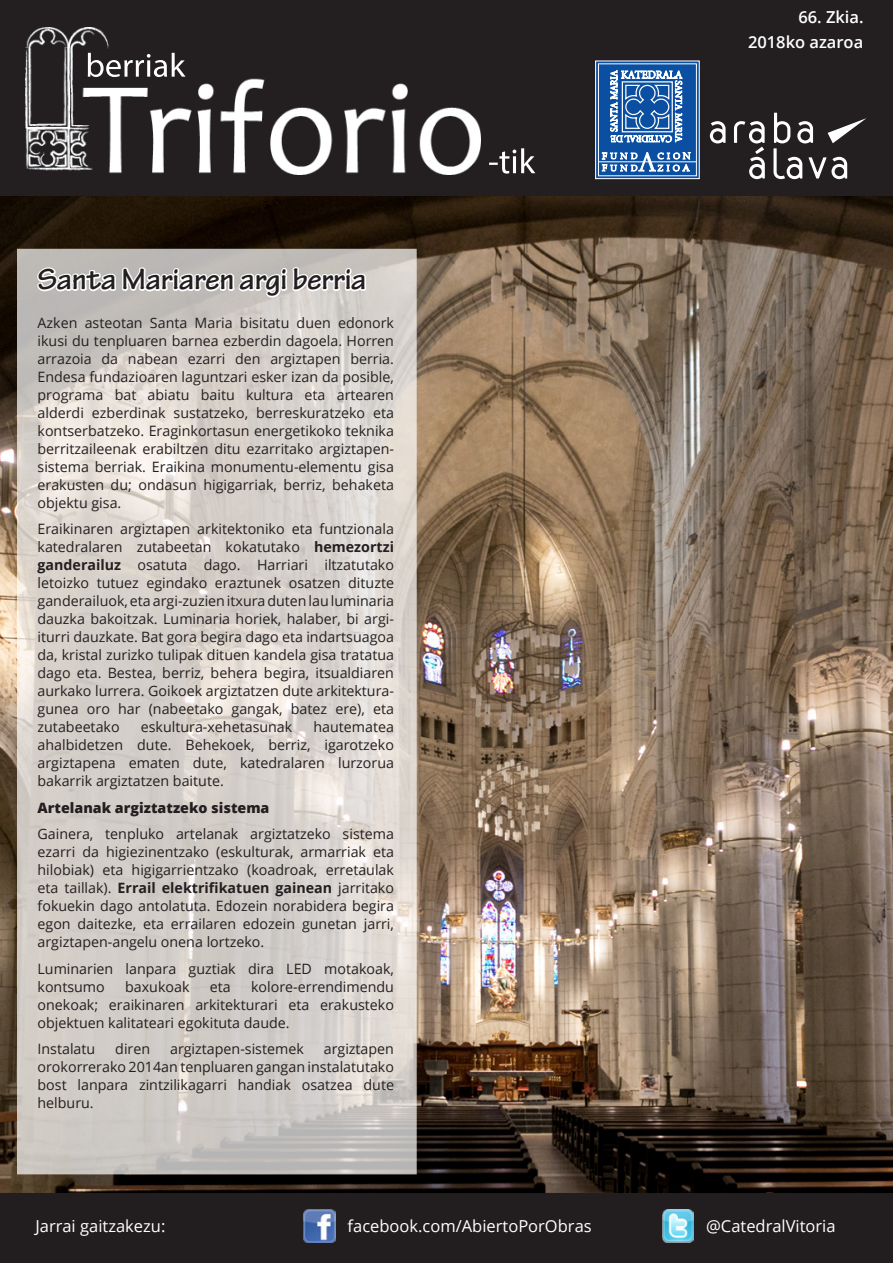
<style>
.page{position:relative;width:893px;height:1263px;background:#fff}
.page>*{position:absolute;margin:0;border:0;box-sizing:border-box;transform-origin:0 0}
.t1{font:700 31.5px "Tekton Pro";letter-spacing:-.01em;color:#231f20}
.t2{font:16.5px "Open Sans";color:#fff}
.t3{font:600 16.5px "Open Sans";color:#fff}
.t4{font:14.25px/18px "Open Sans";color:#231f20;text-align:justify}
.t5{font:800 14.25px "Open Sans";color:#231f20}
.s1{font-weight:700}
</style>
<div class="page">
<img style="left:0;top:196px;width:893px;height:998px">
<svg style="left:17px;top:249px;width:400px;height:925px;background:#d6d0cb"></svg>
<div style="left:0;top:0;width:893px;height:196px;background:#231f20"></div>
<div style="left:0;top:1194px;width:893px;height:69px;background:#221e1f"></div>
<img style="left:662px;top:1209px;width:31px;height:33px">
<img style="left:304px;top:1209px;width:31px;height:33px">
<svg style="left:595px;top:60px;width:105px;height:120px;background:#5281bb"></svg>
<svg style="left:710px;top:121px;width:15px;height:22px"></svg>
<svg style="left:734px;top:121px;width:31px;height:58px"></svg>
<svg style="left:773px;top:113px;width:93px;height:66px"></svg>
<svg style="left:36px;top:265px;width:332px;height:34px"></svg>
<img style="left:25px;top:28px;width:456px;height:146px">
<svg style="left:489px;top:148px;width:46px;height:26px"></svg>
<svg style="left:88px;top:37px;width:265px;height:40px"></svg>
<p class="t1" style="left:38px;top:261px;width:330px">Santa Mariaren argi berria</p>
<p class="t4" style="left:38px;top:313px;width:358px">Azken asteotan Santa Maria bisitatu duen edonork ikusi du tenpluaren barnea ezberdin dagoela. Horren arrazoia da nabean ezarri den argiztapen berria.<br>Endesa fundazioaren laguntzari esker izan da posible, programa bat abiatu baitu kultura eta artearen alderdi ezberdinak sustatzeko, berreskuratzeko eta kontserbatzeko. Eraginkortasun energetikoko teknika berritzaileenak erabiltzen ditu ezarritako argiztapen&shy;sistema berriak. Eraikina monumentu-elementu gisa erakusten du; ondasun higigarriak, berriz, behaketa objektu gisa.</p>
<p class="t4" style="left:38px;top:520px;width:358px">Eraikinaren argiztapen arkitektoniko eta funtzionala katedralaren zutabeetan kokatutako <span class="s1">hemezortzi ganderailuz</span> osatuta dago. Harriari iltzatutako letoizko tutuez egindako eraztunek osatzen dituzte ganderailuok, eta argi-zuzien itxura duten lau luminaria dauzka bakoitzak. Luminaria horiek, halaber, bi argi&shy;iturri dauzkate. Bat gora begira dago eta indartsuagoa da, kristal zurizko tulipak dituen kandela gisa tratatua dago eta. Bestea, berriz, behera begira, itsualdiaren aurkako lurrera. Goikoek argiztatzen dute arkitektura&shy;gunea oro har (nabeetako gangak, batez ere), eta zutabeetako</p>
<p class="t4" style="left:38px;top:718px;width:358px;text-indent:276px">hautematea ahalbidetzen dute. Behekoek, berriz, igarotzeko argiztapena ematen dute, katedralaren lurzorua bakarrik argiztatzen baitute.</p>
<p class="t5" style="left:38px;top:797px;width:233px">Artelanak argiztatzeko sistema</p>
<p class="t4" style="left:38px;top:825px;width:358px">Gainera, tenpluko artelanak argiztatzeko sistema ezarri da higiezinentzako (eskulturak, armarriak eta hilobiak) eta higigarrientzako (koadroak, erretaulak eta taillak). <span class="s1">Errail elektrifikatuen gainean</span> jarritako fokuekin dago antolatuta. Edozein norabidera begira egon daitezke, eta errailaren edozein gunetan jarri, argiztapen-angelu onena lortzeko.</p>
<p class="t4" style="left:38px;top:959px;width:358px">Luminarien lanpara guztiak dira LED motakoak, kontsumo</p>
<p class="t4" style="left:141px;top:718px;width:153px">eskultura-xehetasunak</p>
<p class="t4" style="left:38px;top:977px;width:358px;text-indent:214px">kolore-errendimendu onekoak; eraikinaren arkitekturari eta erakusteko objektuen kalitateari egokituta daude.</p>
<p class="t4" style="left:38px;top:1040px;width:59px">Instalatu</p>
<p class="t4" style="left:115px;top:1040px;width:36px">diren</p>
<p class="t4" style="left:170px;top:1040px;width:135px">argiztapen-sistemek</p>
<p class="t4" style="left:125px;top:977px;width:66px">baxukoak</p>
<p class="t4" style="left:210px;top:977px;width:22px">eta</p>
<p class="t4" style="left:38px;top:1040px;width:358px;text-indent:286px">argiztapen orokorrerako 2014an tenpluaren gangan instalatutako bost lanpara zintzilikagarri handiak osatzea dute helburu.</p>
<p class="t3" style="left:798px;top:6px;width:67px">66. Zkia.</p>
<p class="t3" style="left:748px;top:31px;width:117px">2018ko azaroa</p>
<p class="t2" style="left:35px;top:1214px;width:131px">Jarrai gaitzakezu:</p>
<p class="t2" style="left:348px;top:1214px;width:246px">facebook.com/AbiertoPorObras</p>
<p class="t2" style="left:706px;top:1214px;width:131px">@CatedralVitoria</p>
</div>
